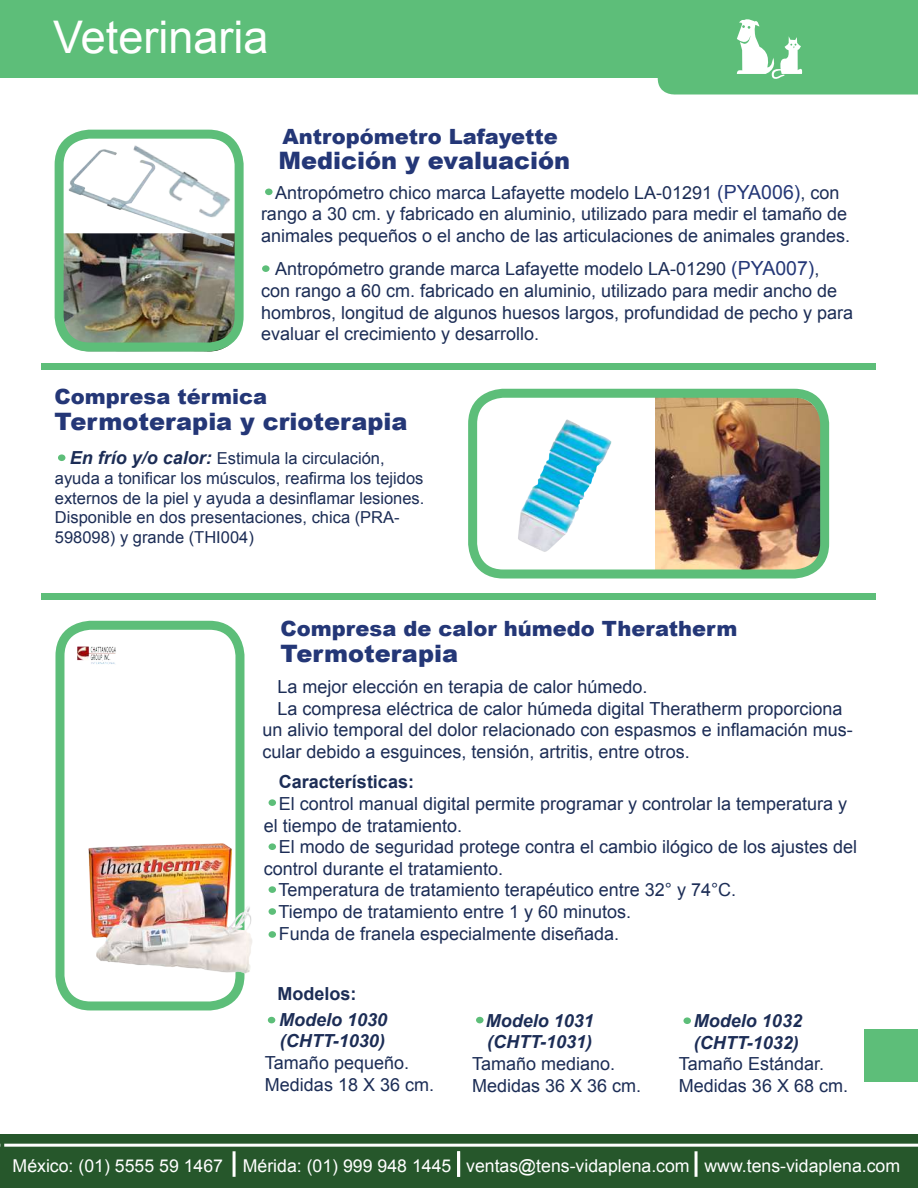
<style>
.page{position:relative;width:918px;height:1188px;background:#fff}
.page>*{position:absolute;margin:0;border:0;box-sizing:border-box;transform-origin:0 0}
.t1{font:45px "Arial";color:#fff}
.t2{font:900 24px "Arial";color:#243777}
.t3{font:900 21px "Arial";color:#243777}
.t4{font:18px/21.6px "Arial";color:#1c2d56}
.t5{font:italic 700 18px/21.6px "Arial";color:#1c2d56}
.t6{font:700 18px "Arial";color:#1c2d56}
.t7{font:17.7px "Arial";color:#fff}
.t8{font:16.5px/19.8px "Arial";color:#1c2d56}
.s1{font-size:19.5px;color:#243777}
.s2{font-weight:700;font-style:italic;font-size:18px}
</style>
<div class="page">
<div style="left:0;top:0;width:918px;height:78px;background:#5dbe79"></div>
<div style="left:864px;top:1029px;width:54px;height:53px;background:#5dbe79"></div>
<svg style="left:658px;top:19px;width:260px;height:76px"></svg>
<div style="left:2px;top:1134px;width:916px;height:54px;background:#26572b"></div>
<hr style="left:0;top:1134px;width:2px;height:54px;background:#26572b">
<hr style="left:695px;top:1151px;width:3px;height:26px;background:#fff">
<hr style="left:233px;top:1151px;width:3px;height:26px;background:#fff">
<hr style="left:457px;top:1151px;width:3px;height:26px;background:#fff">
<hr style="left:4px;top:1144px;width:914px;height:3px;background:#fff">
<img style="left:65px;top:250px;width:169px;height:92px">
<img style="left:655px;top:399px;width:164px;height:170px">
<div style="left:468px;top:389px;width:361px;height:190px;border:9px solid #5dbe79;border-radius:31px"></div>
<div style="left:58px;top:454px;width:7px;height:7px;background:#5dbe79;border-radius:50%"></div>
<img style="left:518px;top:419px;width:94px;height:133px">
<div style="left:55px;top:130px;width:189px;height:222px;border:9px solid #5dbe79;border-radius:31px"></div>
<img style="left:64px;top:147px;width:176px;height:103px">
<div style="left:262px;top:265px;width:8px;height:7px;background:#5dbe79;border-radius:50%"></div>
<img style="left:119px;top:139px;width:120px;height:84px">
<div style="left:265px;top:189px;width:8px;height:6px;background:#5dbe79;border-radius:50%"></div>
<div style="left:41px;top:364px;width:835px;height:6px;background:#5dbe79"></div>
<div style="left:41px;top:593px;width:835px;height:6px;background:#5dbe79"></div>
<div style="left:55px;top:621px;width:189px;height:389px;border:9px solid #5dbe79;border-radius:31px"></div>
<div style="left:269px;top:799px;width:7px;height:7px;background:#5dbe79;border-radius:50%"></div>
<div style="left:269px;top:843px;width:7px;height:7px;background:#5dbe79;border-radius:50%"></div>
<div style="left:269px;top:886px;width:7px;height:7px;background:#5dbe79;border-radius:50%"></div>
<div style="left:269px;top:908px;width:7px;height:7px;background:#5dbe79;border-radius:50%"></div>
<div style="left:269px;top:931px;width:7px;height:7px;background:#5dbe79;border-radius:50%"></div>
<div style="left:268px;top:1017px;width:7px;height:6px;background:#5dbe79;border-radius:50%"></div>
<div style="left:476px;top:1017px;width:8px;height:6px;background:#5dbe79;border-radius:50%"></div>
<div style="left:683px;top:1017px;width:8px;height:7px;background:#5dbe79;border-radius:50%"></div>
<img style="left:88px;top:837px;width:164px;height:143px">
<img style="left:77px;top:646px;width:39px;height:18px">
<h1 class="t1" style="left:53px;top:8px;width:217px">Veterinaria</h1>
<p class="t3" style="left:282px;top:121px;width:277px">Antropómetro Lafayette</p>
<h2 class="t2" style="left:279px;top:143px;width:293px">Medición y evaluación</h2>
<p class="t4" style="left:261px;top:182px;width:591px;text-align:center">Antropómetro chico marca Lafayette modelo LA-01291 <span class="s1">(PYA006)</span>, con rango a 30 cm. y fabricado en aluminio, utilizado para medir el tamaño de animales pequeños o el ancho de las articulaciones de animales grandes.</p>
<p class="t4" style="left:261px;top:258px;width:594px;text-indent:14px">Antropómetro grande marca Lafayette modelo LA-01290 <span class="s1">(PYA007)</span>,<br>con rango a 60 cm. fabricado en aluminio, utilizado para medir ancho de hombros, longitud de algunos huesos largos, profundidad de pecho y para evaluar el crecimiento y desarrollo.</p>
<p class="t3" style="left:55px;top:381px;width:214px">Compresa térmica</p>
<h2 class="t2" style="left:55px;top:404px;width:355px">Termoterapia y crioterapia</h2>
<p class="t8" style="left:55px;top:448px;width:371px;text-indent:15px"><span class="s2">En frío y/o calor:</span> Estimula la circulación, ayuda a tonificar los músculos, reafirma los tejidos externos de la piel y ayuda a desinflamar lesiones.<br>Disponible en dos presentaciones, chica (PRA-598098) y grande (THI004)</p>
<p class="t3" style="left:280px;top:613px;width:459px">Compresa de calor húmedo Theratherm</p>
<h2 class="t2" style="left:280px;top:636px;width:179px">Termoterapia</h2>
<p class="t4" style="left:278px;top:676px;width:372px">La mejor elección en terapia de calor húmedo.</p>
<p class="t4" style="left:278px;top:698px;width:566px">La compresa eléctrica de calor húmeda digital Theratherm proporciona</p>
<p class="t4" style="left:262px;top:720px;width:592px">un alivio temporal del dolor relacionado con espasmos e inflamación mus-</p>
<p class="t4" style="left:262px;top:741px;width:429px">cular debido a esguinces, tensión, artritis, entre otros.</p>
<p class="t6" style="left:279px;top:770px;width:137px">Características:</p>
<p class="t4" style="left:264px;top:793px;width:585px;text-indent:15px">El control manual digital permite programar y controlar la temperatura y el tiempo de tratamiento.</p>
<p class="t4" style="left:279px;top:836px;width:580px">El modo de seguridad protege contra el cambio ilógico de los ajustes del</p>
<p class="t4" style="left:264px;top:858px;width:241px">control durante el tratamiento.</p>
<p class="t4" style="left:279px;top:880px;width:459px">Temperatura de tratamiento terapéutico entre 32° y 74°C.</p>
<p class="t4" style="left:279px;top:901px;width:354px">Tiempo de tratamiento entre 1 y 60 minutos.</p>
<p class="t4" style="left:279px;top:923px;width:342px">Funda de franela especialmente diseñada.</p>
<p class="t6" style="left:278px;top:981px;width:81px">Modelos:</p>
<p class="t5" style="left:279px;top:1009px;width:110px">Modelo 1030 (CHTT-1030)</p>
<p class="t4" style="left:265px;top:1052px;width:171px">Tamaño pequeño.<br>Medidas 18 X 36 cm.</p>
<p class="t5" style="left:486px;top:1010px;width:110px">Modelo 1031 (CHTT-1031)</p>
<p class="t4" style="left:472px;top:1053px;width:171px">Tamaño mediano.<br>Medidas 36 X 36 cm.</p>
<p class="t5" style="left:694px;top:1010px;width:110px">Modelo 1032 (CHTT-1032)</p>
<p class="t4" style="left:679px;top:1053px;width:171px">Tamaño Estándar.<br>Medidas 36 X 68 cm.</p>
<p class="t7" style="left:13px;top:1155px;width:889px">México: (01) 5555 59 1467 Mérida: (01) 999 948 1445 ventas@tens-vidaplena.com www.tens-vidaplena.com</p>
</div>
